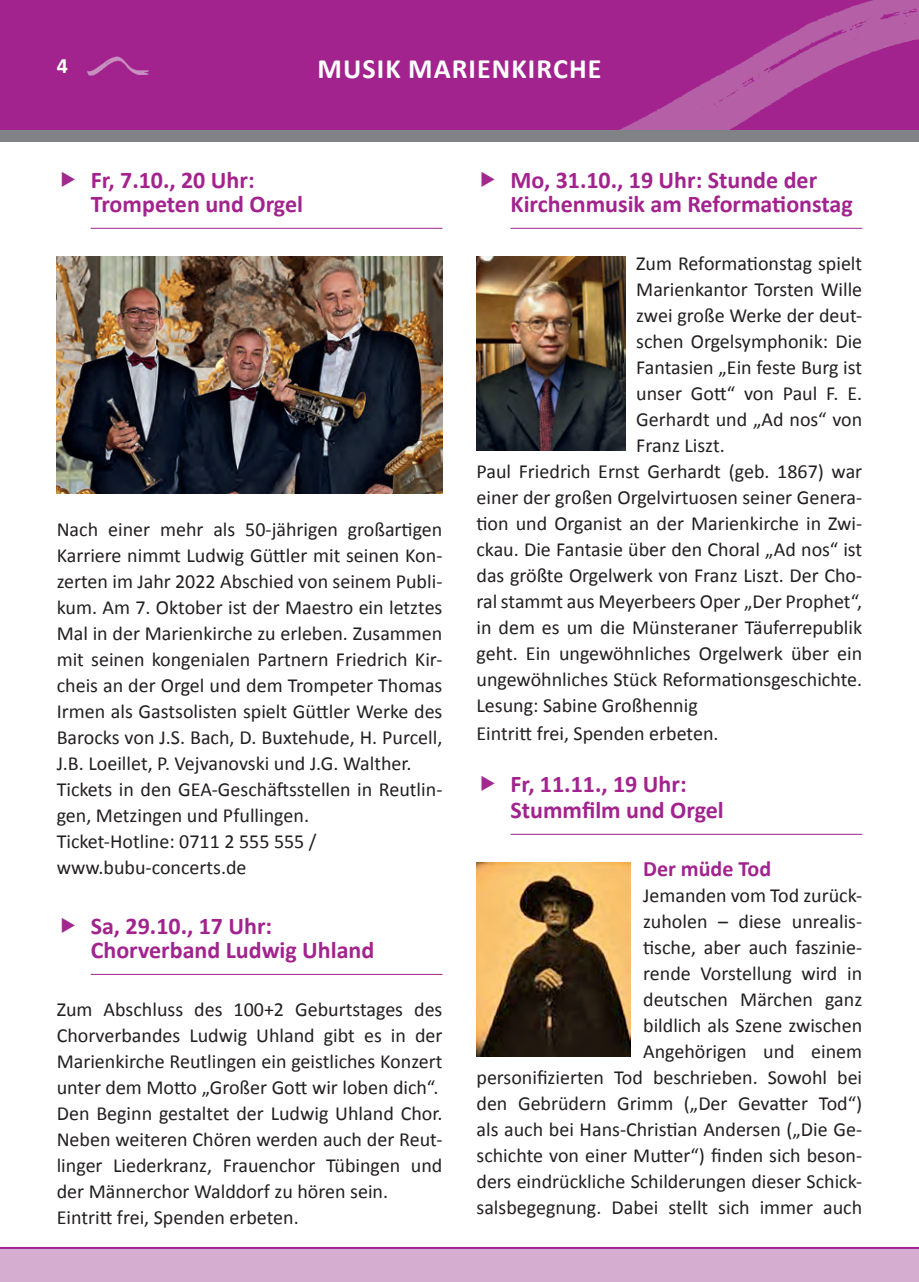
<style>
.page{position:relative;width:919px;height:1282px;background:#fff}
.page>*{position:absolute;margin:0;border:0;box-sizing:border-box;transform-origin:0 0}
.t1{font:700 28px "Calibri";letter-spacing:.04em;color:#fff}
.t2{font:700 24px/24px "Calibri";color:#a2238e}
.t3{font:700 22px "Calibri";color:#a2238e}
.t4{font:700 22px "Calibri";color:#fff}
.t5{font:20px/26px "Calibri";color:#231f20}
</style>
<div class="page">
<div style="left:0;top:0;width:918px;height:130px;background:#a2238e"></div>
<div style="left:0;top:1247px;width:918px;height:34px;background:#d4add0"></div>
<img style="left:619px;top:0;width:299px;height:130px">
<hr style="left:0;top:1246px;width:918px;height:2px;background:#a2238e">
<div style="left:0;top:130px;width:918px;height:12px;background:#808285"></div>
<img style="left:87px;top:56px;width:62px;height:20px">
<hr style="left:91px;top:228px;width:351px;height:1px;background:#a2238e">
<hr style="left:91px;top:973px;width:351px;height:1px;background:#a2238e">
<hr style="left:510px;top:228px;width:352px;height:1px;background:#a2238e">
<hr style="left:510px;top:833px;width:352px;height:1px;background:#a2238e">
<img style="left:57px;top:256px;width:385px;height:238px">
<img style="left:476px;top:256px;width:149px;height:194px">
<img style="left:476px;top:862px;width:154px;height:194px">
<p class="t4" style="left:57px;top:50px;width:13px">4</p>
<h1 class="t1" style="left:317px;top:49px;width:285px">MUSIK MARIENKIRCHE</h1>
<p class="t2" style="left:91px;top:167px;width:214px">Fr, 7.10., 20 Uhr:<br>Trompeten und Orgel</p>
<p class="t5" style="left:57px;top:515px;width:387px">Nach einer mehr als 50-jährigen großartigen Karriere nimmt Ludwig Güttler mit seinen Kon&shy;zerten im Jahr 2022 Abschied von seinem Publi&shy;kum. Am 7. Oktober ist der Maestro ein letztes Mal in der Marienkirche zu erleben. Zusammen mit seinen kongenialen Partnern Friedrich Kir&shy;cheis an der Orgel und dem Trompeter Thomas Irmen als Gastsolisten spielt Güttler Werke des Barocks von J.S. Bach, D. Buxtehude, H. Purcell, J.B. Loeillet, P. Vejvanovski und J.G. Walther.<br>Tickets in den GEA-Geschäftsstellen in Reutlin&shy;gen, Metzingen und Pfullingen.<br>Ticket-Hotline: 0711 2 555 555 / www.bubu-concerts.de</p>
<p class="t2" style="left:91px;top:913px;width:285px">Sa, 29.10., 17 Uhr:<br>Chorverband Ludwig Uhland</p>
<p class="t5" style="left:57px;top:995px;width:387px">Zum Abschluss des 100+2 Geburtstages des Chorverbandes Ludwig Uhland gibt es in der Marienkirche Reutlingen ein geistliches Konzert unter dem Motto „Großer Gott wir loben dich“.<br>Den Beginn gestaltet der Ludwig Uhland Chor.<br>Neben weiteren Chören werden auch der Reut&shy;linger Liederkranz, Frauenchor Tübingen und der Männerchor Walddorf zu hören sein.<br>Eintritt frei, Spenden erbeten.</p>
<p class="t2" style="left:510px;top:167px;width:344px">Mo, 31.10., 19 Uhr: Stunde der<br>Kirchenmusik am Reformationstag</p>
<p class="t5" style="left:636px;top:249px;width:227px">Zum Reformationstag spielt</p>
<p class="t5" style="left:636px;top:275px;width:227px">Marienkantor Torsten Wille</p>
<p class="t5" style="left:636px;top:301px;width:227px">zwei große Werke der deut-</p>
<p class="t5" style="left:636px;top:327px;width:227px">schen Orgelsymphonik: Die</p>
<p class="t5" style="left:636px;top:353px;width:227px">Fantasien „Ein feste Burg ist</p>
<p class="t5" style="left:636px;top:379px;width:227px">unser Gott“ von Paul F. E.</p>
<p class="t5" style="left:636px;top:405px;width:227px">Gerhardt und „Ad nos“ von</p>
<p class="t5" style="left:636px;top:431px;width:90px">Franz Liszt.</p>
<p class="t5" style="left:476px;top:457px;width:387px">Paul Friedrich Ernst Gerhardt (geb. 1867) war</p>
<p class="t5" style="left:476px;top:483px;width:387px">einer der großen Orgelvirtuosen seiner Genera-</p>
<p class="t5" style="left:476px;top:509px;width:387px">tion und Organist an der Marienkirche in Zwi-</p>
<p class="t5" style="left:476px;top:535px;width:387px">ckau. Die Fantasie über den Choral „Ad nos“ ist</p>
<p class="t5" style="left:476px;top:561px;width:387px">das größte Orgelwerk von Franz Liszt. Der Cho-</p>
<p class="t5" style="left:476px;top:587px;width:387px">ral stammt aus Meyerbeers Oper „Der Prophet“,</p>
<p class="t5" style="left:476px;top:613px;width:387px">in dem es um die Münsteraner Täuferrepublik</p>
<p class="t5" style="left:476px;top:639px;width:387px">geht. Ein ungewöhnliches Orgelwerk über ein</p>
<p class="t5" style="left:476px;top:665px;width:387px">ungewöhnliches Stück Reformationsgeschichte.</p>
<p class="t5" style="left:476px;top:691px;width:223px">Lesung: Sabine Großhennig</p>
<p class="t5" style="left:476px;top:719px;width:243px">Eintritt frei, Spenden erbeten.</p>
<p class="t2" style="left:510px;top:770px;width:215px;line-height:26px">Fr, 11.11., 19 Uhr:<br>Stummfilm und Orgel</p>
<p class="t3" style="left:643px;top:853px;width:129px">Der müde Tod</p>
<p class="t5" style="left:476px;top:881px;width:387px;text-align:right">Jemanden vom Tod zurück-<br>zuholen – diese unrealis-<br>tische, aber auch faszinie-<br>rende Vorstellung wird in<br>deutschen Märchen ganz<br>bildlich als Szene zwischen<br>Angehörigen und einem<br>personifizierten Tod beschrieben. Sowohl bei den Gebrüdern Grimm („Der Gevatter Tod“) als auch bei Hans-Christian Andersen („Die Ge&shy;schichte von einer Mutter“) finden sich beson&shy;ders eindrückliche Schilderungen dieser Schick&shy;salsbegegnung. Dabei stellt sich immer auch</p>
</div>
